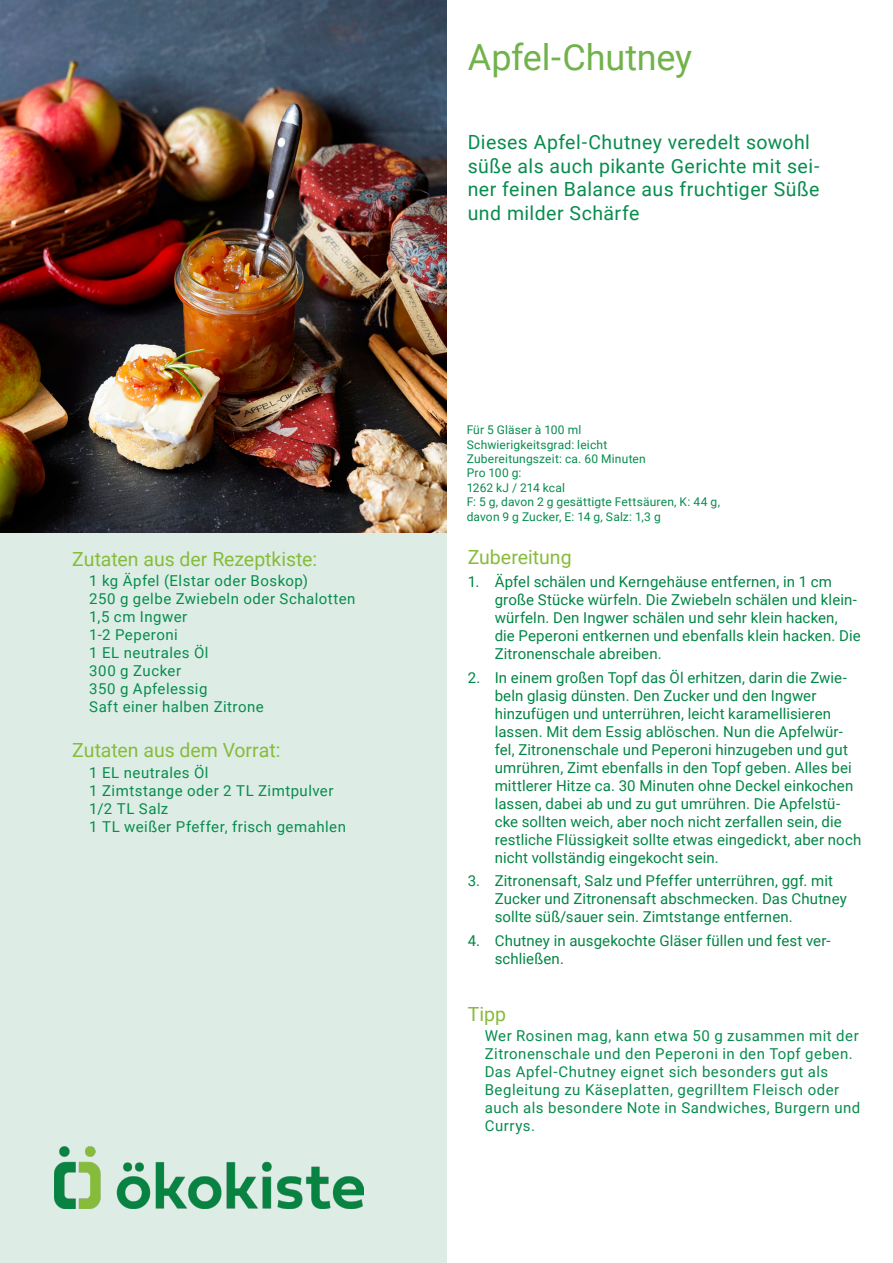
<style>
.page{position:relative;width:893px;height:1263px;background:#fff}
.page>*{position:absolute;margin:0;border:0;box-sizing:border-box;transform-origin:0 0}
.Überschrift_1{font:36px "Roboto";letter-spacing:-.005em;color:#71b24b}
.Beschreibung{font:19.5px/23.4px "Roboto";letter-spacing:.02em;color:#078c4e}
.überschrift_2{font:19.5px "Roboto";color:#87bb3c}
.t1{font:15px/18px "Roboto";letter-spacing:.005em;color:#008645}
.zutaten_grün{font:15px/18px "Roboto";letter-spacing:.035em;color:#078c4e}
.Zusatzangaben{font:12px/14.4px "Roboto";letter-spacing:.015em;color:#078c4e}
</style>
<div class="page">
<div style="left:0;top:0;width:446px;height:1263px;background:#ddede5"></div>
<img style="left:55px;top:1147px;width:309px;height:62px">
<img style="left:0;top:0;width:446px;height:532px">
<p class="überschrift_2" style="left:72px;top:545px;width:246px">Zutaten aus der Rezeptkiste:</p>
<p class="zutaten_grün" style="left:89px;top:571px;width:220px">1 kg Äpfel (Elstar oder Boskop)</p>
<p class="zutaten_grün" style="left:89px;top:589px;width:268px">250 g gelbe Zwiebeln oder Schalotten</p>
<p class="zutaten_grün" style="left:89px;top:607px;width:100px">1,5 cm Ingwer</p>
<p class="zutaten_grün" style="left:89px;top:625px;width:90px">1-2 Peperoni</p>
<p class="zutaten_grün" style="left:89px;top:643px;width:121px">1 EL neutrales Öl</p>
<p class="zutaten_grün" style="left:89px;top:661px;width:93px">300 g Zucker</p>
<p class="zutaten_grün" style="left:89px;top:679px;width:120px">350 g Apfelessig</p>
<p class="zutaten_grün" style="left:89px;top:697px;width:176px">Saft einer halben Zitrone</p>
<p class="überschrift_2" style="left:72px;top:737px;width:210px">Zutaten aus dem Vorrat:</p>
<p class="zutaten_grün" style="left:89px;top:763px;width:121px">1 EL neutrales Öl</p>
<p class="zutaten_grün" style="left:89px;top:781px;width:246px">1 Zimtstange oder 2 TL Zimtpulver</p>
<p class="zutaten_grün" style="left:89px;top:799px;width:81px">1/2 TL Salz</p>
<p class="zutaten_grün" style="left:89px;top:817px;width:258px">1 TL weißer Pfeffer, frisch gemahlen</p>
<p class="Überschrift_1" style="left:468px;top:32px;width:226px">Apfel-Chutney</p>
<p class="Beschreibung" style="left:468px;top:130px;width:353px">Dieses Apfel-Chutney veredelt sowohl süße als auch pikante Gerichte mit sei&shy;ner feinen Balance aus fruchtiger Süße und milder Schärfe</p>
<p class="Zusatzangaben" style="left:467px;top:422px;width:116px">Für 5 Gläser à 100 ml</p>
<p class="Zusatzangaben" style="left:467px;top:437px;width:142px">Schwierigkeitsgrad: leicht</p>
<p class="Zusatzangaben" style="left:467px;top:451px;width:181px">Zubereitungszeit: ca. 60 Minuten</p>
<p class="Zusatzangaben" style="left:467px;top:465px;width:100px">Pro 100 g:<br>1262 kJ / 214 kcal</p>
<p class="Zusatzangaben" style="left:467px;top:494px;width:255px">F: 5 g, davon 2 g gesättigte Fettsäuren, K: 44 g, davon 9 g Zucker, E: 14 g, Salz: 1,3 g</p>
<p class="überschrift_2" style="left:468px;top:543px;width:105px">Zubereitung</p>
<p class="t1" style="left:495px;top:572px;width:367px;text-indent:-27px">1. Äpfel schälen und Kerngehäuse entfernen, in 1 cm große Stücke würfeln. Die Zwiebeln schälen und klein&shy;würfeln. Den Ingwer schälen und sehr klein hacken, die Peperoni entkernen und ebenfalls klein hacken. Die Zitronenschale abreiben.</p>
<p class="t1" style="left:495px;top:668px;width:368px;text-indent:-27px">2. In einem großen Topf das Öl erhitzen, darin die Zwie&shy;beln glasig dünsten. Den Zucker und den Ingwer hinzufügen und unterrühren, leicht karamellisieren lassen. Mit dem Essig ablöschen. Nun die Apfelwür&shy;fel, Zitronenschale und Peperoni hinzugeben und gut umrühren, Zimt ebenfalls in den Topf geben. Alles bei mittlerer Hitze ca. 30 Minuten ohne Deckel einkochen lassen, dabei ab und zu gut umrühren. Die Apfelstü&shy;cke sollten weich, aber noch nicht zerfallen sein, die restliche Flüssigkeit sollte etwas eingedickt, aber noch nicht vollständig eingekocht sein.</p>
<p class="t1" style="left:495px;top:871px;width:353px;text-indent:-27px">3. Zitronensaft, Salz und Pfeffer unterrühren, ggf. mit<br>Zucker und Zitronensaft abschmecken. Das Chutney sollte süß/sauer sein. Zimtstange entfernen.</p>
<p class="t1" style="left:495px;top:931px;width:337px;text-indent:-27px">4. Chutney in ausgekochte Gläser füllen und fest ver&shy;schließen.</p>
<p class="überschrift_2" style="left:468px;top:1000px;width:40px">Tipp</p>
<p class="zutaten_grün" style="left:485px;top:1026px;width:377px">Wer Rosinen mag, kann etwa 50 g zusammen mit der Zitronenschale und den Peperoni in den Topf geben.<br>Das Apfel-Chutney eignet sich besonders gut als Begleitung zu Käseplatten, gegrilltem Fleisch oder auch als besondere Note in Sandwiches, Burgern und Currys.</p>
</div>
